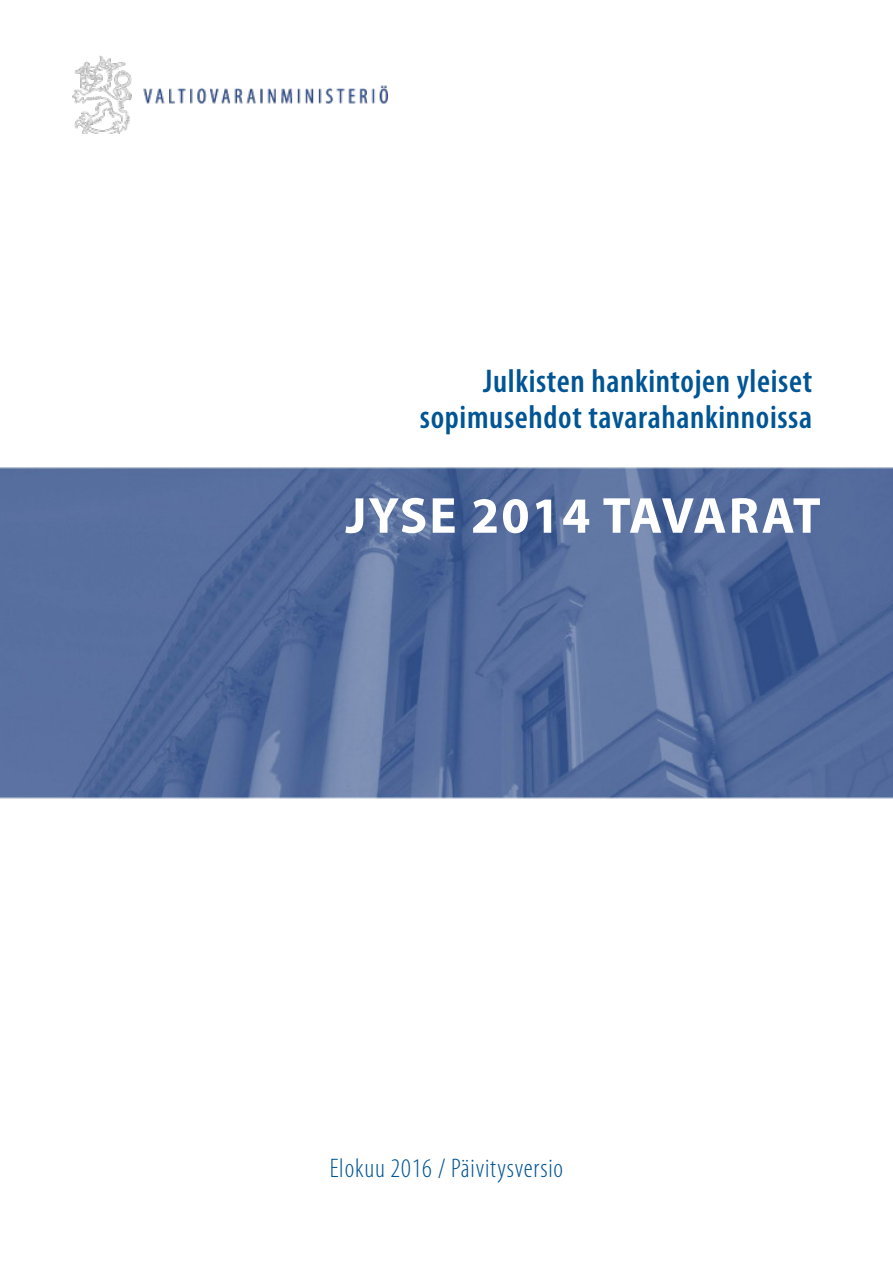
<style>
.page{position:relative;width:893px;height:1263px;background:#fff}
.page>*{position:absolute;margin:0;border:0;box-sizing:border-box;transform-origin:0 0}
.t1{font:700 51px "Myriad Pro";letter-spacing:.04em;color:#fff}
.t2{font:600 condensed 33px/36px "Myriad Pro";letter-spacing:.02em;color:#005594;text-align:right}
.t3{font:300 condensed 27px "Myriad Pro";letter-spacing:.03em;color:#005594}
</style>
<div class="page">
<img style="left:0;top:467px;width:893px;height:332px">
<img style="left:72px;top:56px;width:315px;height:77px">
<p class="t2" style="left:420px;top:362px;width:394px">Julkisten hankintojen yleiset sopimusehdot tavarahankinnoissa</p>
<p class="t1" style="left:345px;top:482px;width:477px">JYSE 2014 TAVARAT</p>
<p class="t3" style="left:330px;top:1152px;width:235px">Elokuu 2016 / Päivitysversio</p>
</div>
